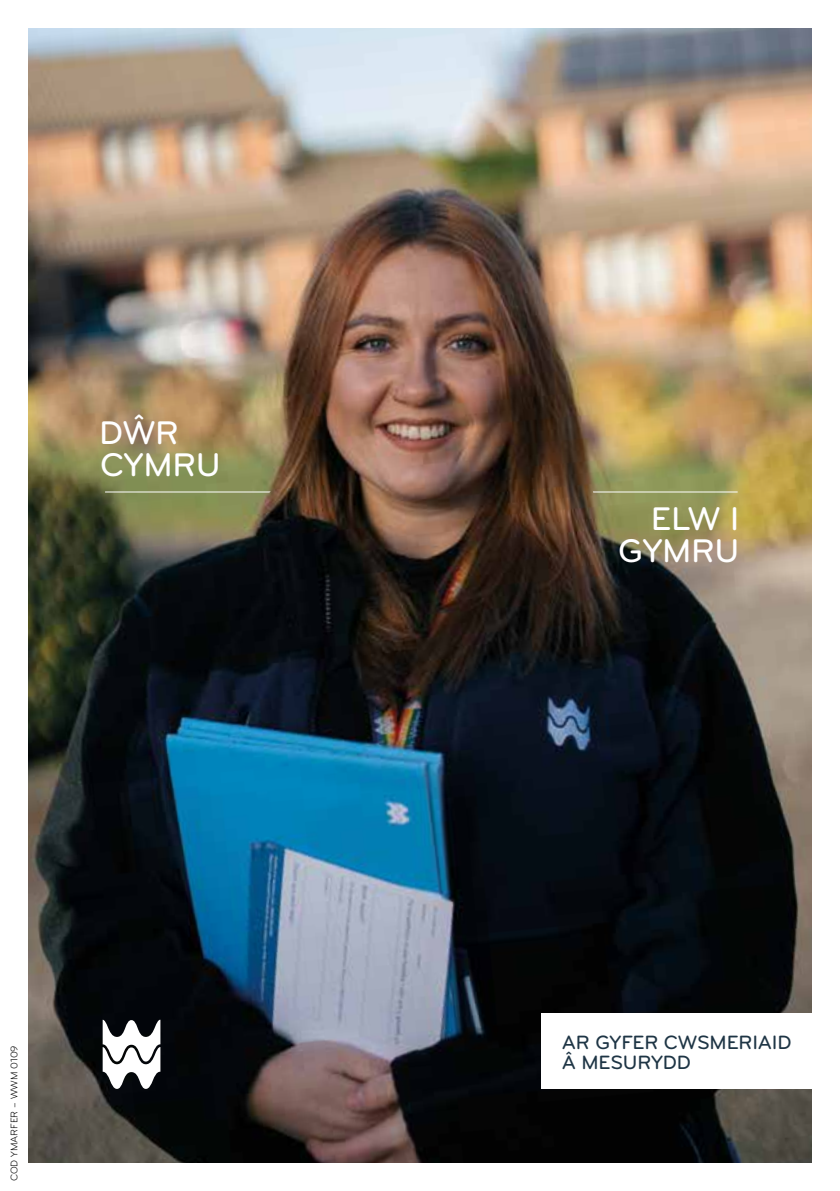
<style>
.page{position:relative;width:840px;height:1191px;background:#fff}
.page>*{position:absolute;margin:0;border:0;box-sizing:border-box;transform-origin:0 0}
.t1{font:34px/32px "Bryant Pro Medium Alternate";letter-spacing:-.01em;color:#fff}
.t2{font:20px/20px "Bryant Pro Medium Alternate";letter-spacing:-.01em;color:#1e3545}
.t3{font:10px "Bryant Pro Regular Alternate";color:#000}
</style>
<div class="page">
<img style="left:28px;top:28px;width:783px;height:1134px">
<svg style="left:103px;top:1019px;width:57px;height:70px"></svg>
<hr style="left:592px;top:491px;width:145px;height:1px;background:#fff">
<div style="left:541px;top:1013px;width:298px;height:76px;background:#fff"></div>
<hr style="left:105px;top:491px;width:188px;height:1px;background:#fff">
<h1 class="t1" style="left:99px;top:418px;width:123px">DŴR<br>CYMRU</h1>
<p class="t3" style="left:9px;top:1181px;width:138px;rotate:-90deg">COD YMARFER – WWM 0109</p>
<h1 class="t1" style="left:617px;top:503px;width:123px;text-align:right">ELW I<br>GYMRU</h1>
<p class="t2" style="left:561px;top:1032px;width:231px">AR GYFER CWSMERIAID<br>Â MESURYDD</p>
</div>
